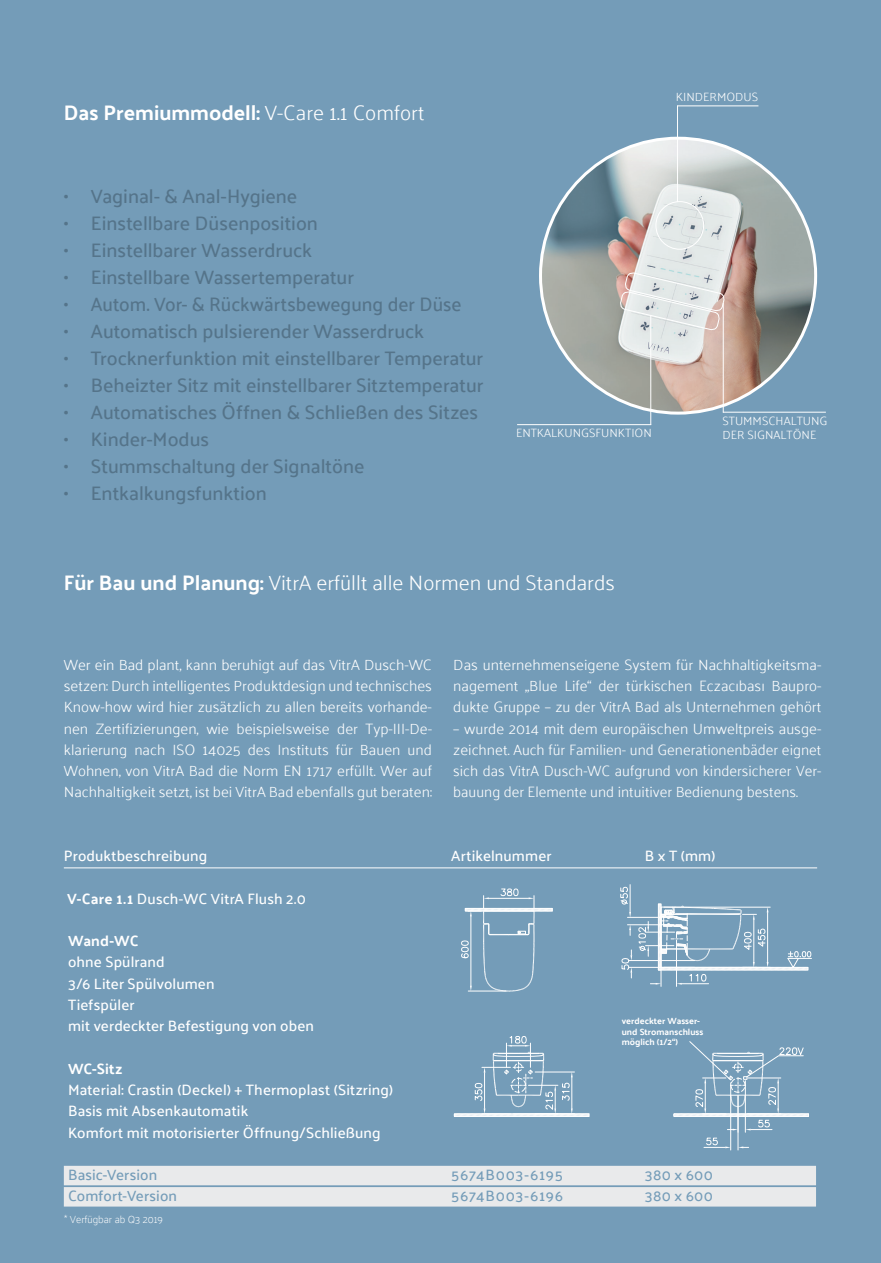
<style>
.page{position:relative;width:881px;height:1263px;background:#fff}
.page>*{position:absolute;margin:0;border:0;box-sizing:border-box;transform-origin:0 0}
.t1{font:300 21px "Palanquin";color:#fff}
.t2{font:700 21px "Palanquin";color:#fff}
.t3{font:500 19.5px "Palanquin";color:#55748a}
.t4{font:300 15px/21.3px "Palanquin";color:#fff;text-align:justify}
.t5{font:500 15px/21.3px "Palanquin";letter-spacing:.01em;color:#fff}
.t6{font:500 15px "Palanquin";letter-spacing:.02em;color:#749cb8}
.t7{font:500 15px "Palanquin";letter-spacing:.05em;color:#749cb8}
.t8{font:700 15px "Palanquin";letter-spacing:.01em;color:#fff}
.t9{font:300 12px/14.4px "Palanquin";color:#fff}
.t10{font:100 10.5px "Palanquin";color:#fff}
.t11{font:700 9px/10.8px "Palanquin";color:#fff}
.s1{font-weight:300}
.s2{font-weight:700}
</style>
<div class="page">
<div style="left:0;top:0;width:880px;height:1263px;background:#749cb8"></div>
<hr style="left:64px;top:867px;width:752px;height:1px;background:#fff">
<div style="left:64px;top:1166px;width:751px;height:19px;background:#e9eaeb"></div>
<div style="left:64px;top:1187px;width:751px;height:19px;background:#e9eaeb"></div>
<hr style="left:468px;top:991px;width:38px;height:1px;background:#fff">
<svg style="left:461px;top:888px;width:92px;height:103px"></svg>
<hr style="left:676px;top:941px;width:1px;height:45px;background:#fff">
<hr style="left:660px;top:941px;width:1px;height:45px;background:#fff">
<svg style="left:620px;top:884px;width:191px;height:101px"></svg>
<img style="left:540px;top:138px;width:275px;height:275px;border-radius:137px">
<svg style="left:454px;top:1036px;width:135px;height:81px"></svg>
<hr style="left:744px;top:1081px;width:1px;height:51px;background:#fff">
<hr style="left:730px;top:1083px;width:1px;height:67px;background:#fff">
<hr style="left:737px;top:1095px;width:1px;height:55px;background:#fff">
<svg style="left:737px;top:1146px;width:11px;height:2px"></svg>
<svg style="left:703px;top:1137px;width:27px;height:11px"></svg>
<svg style="left:673px;top:1041px;width:135px;height:89px"></svg>
<div style="left:655px;top:201px;width:48px;height:49px;border:1px solid #fff;border-radius:50%"></div>
<hr style="left:677px;top:106px;width:1px;height:96px;background:#fff">
<hr style="left:676px;top:105px;width:82px;height:1px;background:#fff">
<hr style="left:650px;top:315px;width:1px;height:110px;background:#fff">
<hr style="left:517px;top:424px;width:134px;height:1px;background:#fff">
<svg style="left:619px;top:272px;width:106px;height:59px;background:#dedddc"></svg>
<hr style="left:722px;top:303px;width:1px;height:109px;background:#fff">
<hr style="left:722px;top:412px;width:103px;height:1px;background:#fff">
<h1 class="t2" style="left:64px;top:101px;width:362px">Das Premiummodell: <span class="s1">V-Care 1.1 Comfort</span></h1>
<h2 class="t3" style="left:64px;top:184px;width:235px">• Vaginal- &amp; Anal-Hygiene</h2>
<h2 class="t3" style="left:64px;top:211px;width:255px">• Einstellbare Düsenposition</h2>
<h2 class="t3" style="left:64px;top:238px;width:249px">• Einstellbarer Wasserdruck</h2>
<h2 class="t3" style="left:64px;top:265px;width:291px">• Einstellbare Wassertemperatur</h2>
<h2 class="t3" style="left:64px;top:292px;width:399px">• Autom. Vor- &amp; Rückwärtsbewegung der Düse</h2>
<h2 class="t3" style="left:64px;top:319px;width:361px">• Automatisch pulsierender Wasserdruck</h2>
<h2 class="t3" style="left:64px;top:346px;width:420px">• Trocknerfunktion mit einstellbarer Temperatur</h2>
<h2 class="t3" style="left:64px;top:373px;width:421px">• Beheizter Sitz mit einstellbarer Sitztemperatur</h2>
<h2 class="t3" style="left:64px;top:400px;width:415px">• Automatisches Öffnen &amp; Schließen des Sitzes</h2>
<h2 class="t3" style="left:64px;top:428px;width:147px">• Kinder-Modus</h2>
<h2 class="t3" style="left:64px;top:455px;width:302px">• Stummschaltung der Signaltöne</h2>
<h2 class="t3" style="left:64px;top:482px;width:204px">• Entkalkungsfunktion</h2>
<p class="t9" style="left:675px;top:90px;width:84px">KINDERMODUS</p>
<p class="t9" style="left:516px;top:426px;width:137px">ENTKALKUNGSFUNKTION</p>
<p class="t9" style="left:722px;top:413px;width:106px">STUMMSCHALTUNG<br>DER SIGNALTÖNE</p>
<h1 class="t1" style="left:64px;top:571px;width:552px"><span class="s2">Für Bau und Planung:</span> VitrA erfüllt alle Normen und Standards</h1>
<p class="t4" style="left:64px;top:654px;width:369px">Wer ein Bad plant, kann beruhigt auf das VitrA Dusch-WC setzen: Durch intelligentes Produktdesign und technisches Know-how wird hier zusätzlich zu allen bereits vorhande&shy;nen Zertifizierungen, wie beispielsweise der Typ-III-De&shy;klarierung nach ISO 14025 des Instituts für Bauen und Wohnen, von VitrA Bad die Norm EN 1717 erfüllt. Wer auf Nachhaltigkeit setzt, ist bei VitrA Bad ebenfalls gut beraten:</p>
<p class="t4" style="left:453px;top:654px;width:369px">Das unternehmenseigene System für Nachhaltigkeitsma&shy;nagement „Blue Life“ der türkischen Eczacıbası Baupro&shy;dukte Gruppe – zu der VitrA Bad als Unternehmen gehört</p>
<p class="t4" style="left:453px;top:718px;width:369px">– wurde 2014 mit dem europäischen Umweltpreis ausge&shy;zeichnet. Auch für Familien- und Generationenbäder eignet sich das VitrA Dusch-WC aufgrund von kindersicherer Ver&shy;bauung der Elemente und intuitiver Bedienung bestens.</p>
<p class="t5" style="left:64px;top:845px;width:145px">Produktbeschreibung</p>
<p class="t5" style="left:451px;top:845px;width:102px">Artikelnummer</p>
<p class="t5" style="left:644px;top:845px;width:72px">B x T (mm)</p>
<p class="t5" style="left:67px;top:888px;width:240px"><span class="s2">V-Care 1.1</span> Dusch-WC VitrA Flush 2.0</p>
<p class="t8" style="left:68px;top:932px;width:72px">Wand-WC</p>
<p class="t5" style="left:68px;top:951px;width:247px">ohne Spülrand<br>3/6 Liter Spülvolumen<br>Tiefspüler<br>mit verdeckter Befestigung von oben</p>
<p class="t8" style="left:68px;top:1060px;width:55px">WC-Sitz</p>
<p class="t5" style="left:68px;top:1079px;width:326px">Material: Crastin (Deckel) + Thermoplast (Sitzring)<br>Basis mit Absenkautomatik<br>Komfort mit motorisierter Öffnung/Schließung</p>
<p class="t6" style="left:68px;top:1166px;width:91px">Basic-Version</p>
<p class="t7" style="left:451px;top:1166px;width:113px">5674B003-6195</p>
<p class="t6" style="left:644px;top:1166px;width:70px">380 x 600</p>
<p class="t6" style="left:68px;top:1187px;width:110px">Comfort-Version</p>
<p class="t7" style="left:451px;top:1187px;width:113px">5674B003-6196</p>
<p class="t6" style="left:644px;top:1187px;width:70px">380 x 600</p>
<p class="t11" style="left:621px;top:1015px;width:83px">verdeckter Wasser&shy;und Stromanschluss möglich (1/2“)</p>
<p class="t10" style="left:64px;top:1213px;width:100px">* Verfügbar ab Q3 2019</p>
</div>
